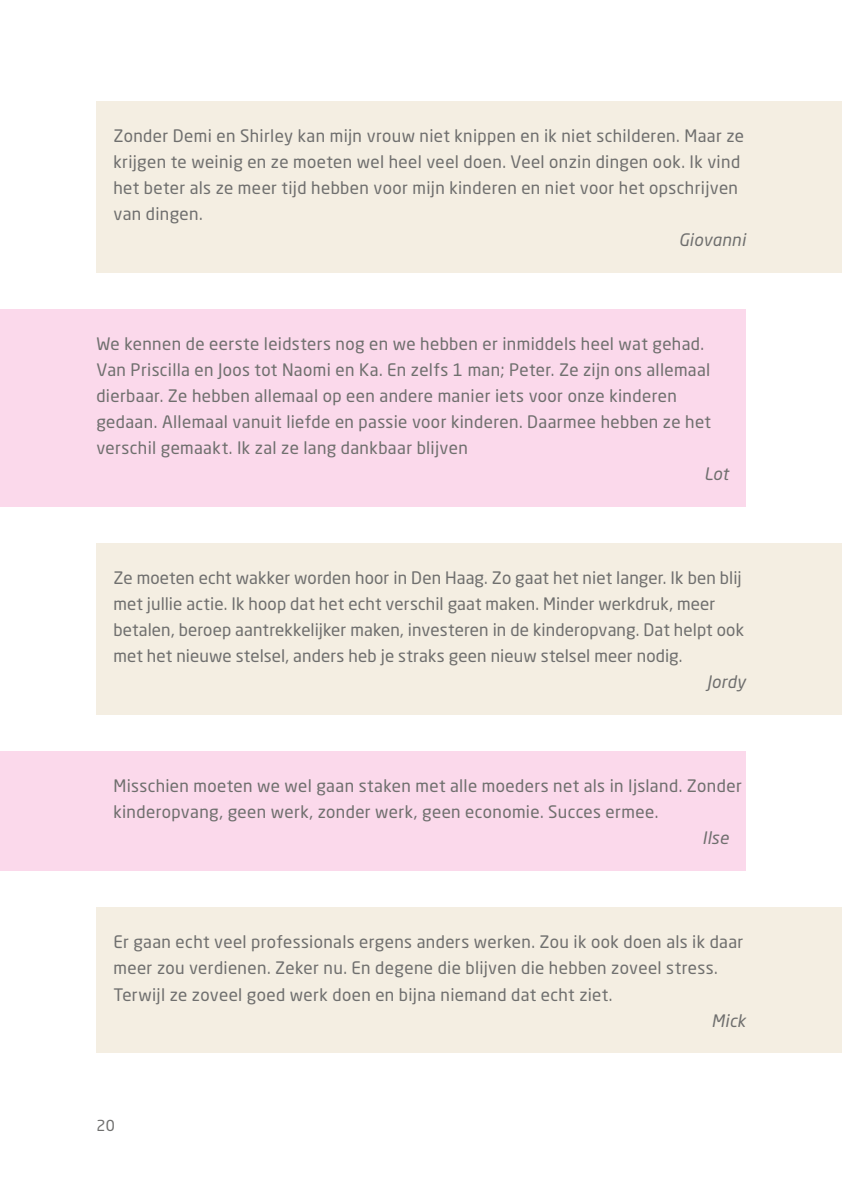
<style>
.page{position:relative;width:842px;height:1191px;background:#fff}
.page>*{position:absolute;margin:0;border:0;box-sizing:border-box;transform-origin:0 0}
.t1{font:17px/26px "Neo Sans Pro";letter-spacing:.02em;color:#6f6f6e}
.t2{font:italic 17px "Neo Sans Pro";letter-spacing:.01em;color:#6f6f6e}
.t3{font:15px "Neo Sans Pro";color:#6f6f6e}
</style>
<div class="page">
<div style="left:96px;top:101px;width:746px;height:171px;background:#f4eee2"></div>
<div style="left:0;top:309px;width:746px;height:197px;background:#fbd9eb"></div>
<div style="left:96px;top:543px;width:746px;height:171px;background:#f4eee2"></div>
<div style="left:0;top:751px;width:746px;height:119px;background:#fbd9eb"></div>
<div style="left:96px;top:907px;width:746px;height:145px;background:#f4eee2"></div>
<hr style="left:841px;top:647px;width:1px;height:223px;background:#f4eee2">
<p class="t1" style="left:113px;top:123px;width:632px">Zonder Demi en Shirley kan mijn vrouw niet knippen en ik niet schilderen. Maar ze krijgen te weinig en ze moeten wel heel veel doen. Veel onzin dingen ook. Ik vind het beter als ze meer tijd hebben voor mijn kinderen en niet voor het opschrijven van dingen.</p>
<p class="t2" style="left:679px;top:230px;width:68px">Giovanni</p>
<p class="t1" style="left:96px;top:331px;width:616px">We kennen de eerste leidsters nog en we hebben er inmiddels heel wat gehad.<br>Van Priscilla en Joos tot Naomi en Ka. En zelfs 1 man; Peter. Ze zijn ons allemaal dierbaar. Ze hebben allemaal op een andere manier iets voor onze kinderen gedaan. Allemaal vanuit liefde en passie voor kinderen. Daarmee hebben ze het verschil gemaakt. Ik zal ze lang dankbaar blijven</p>
<p class="t2" style="left:704px;top:464px;width:26px">Lot</p>
<p class="t1" style="left:113px;top:565px;width:632px">Ze moeten echt wakker worden hoor in Den Haag. Zo gaat het niet langer. Ik ben blij met jullie actie. Ik hoop dat het echt verschil gaat maken. Minder werkdruk, meer betalen, beroep aantrekkelijker maken, investeren in de kinderopvang. Dat helpt ook met het nieuwe stelsel, anders heb je straks geen nieuw stelsel meer nodig.</p>
<p class="t2" style="left:707px;top:671px;width:40px">Jordy</p>
<p class="t1" style="left:113px;top:773px;width:630px">Misschien moeten we wel gaan staken met alle moeders net als in Ijsland. Zonder kinderopvang, geen werk, zonder werk, geen economie. Succes ermee.</p>
<p class="t2" style="left:702px;top:827px;width:28px">Ilse</p>
<p class="t1" style="left:113px;top:929px;width:631px">Er gaan echt veel professionals ergens anders werken. Zou ik ook doen als ik daar meer zou verdienen. Zeker nu. En degene die blijven die hebben zoveel stress.<br>Terwijl ze zoveel goed werk doen en bijna niemand dat echt ziet.</p>
<p class="t2" style="left:711px;top:1009px;width:36px">Mick</p>
<p class="t3" style="left:96px;top:1116px;width:20px">20</p>
</div>
